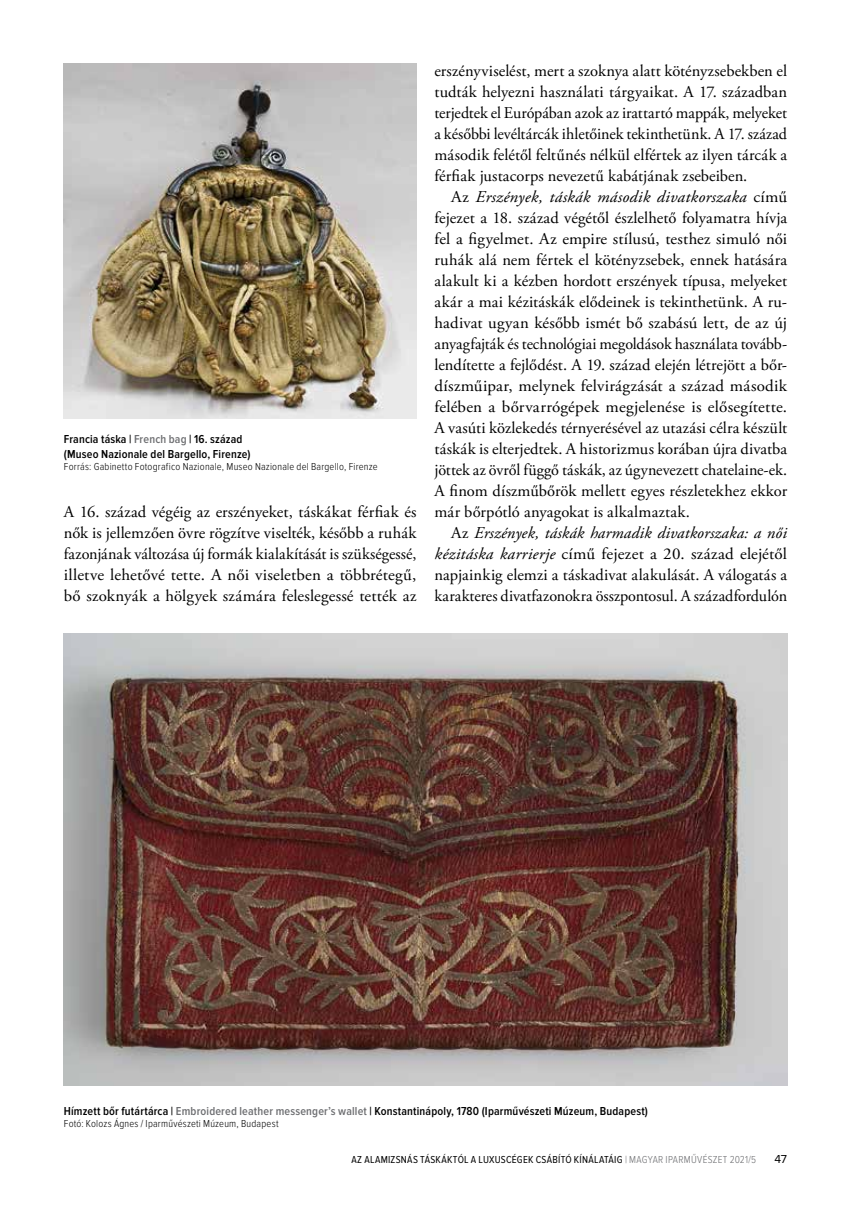
<style>
.page{position:relative;width:851px;height:1212px;background:#fff}
.page>*{position:absolute;margin:0;border:0;box-sizing:border-box;transform-origin:0 0}
.t1{font:16.5px/21px "Adobe Garamond Pro";letter-spacing:.005em;color:#000;text-align:justify}
.t2{font:600 12px/15px "Proxima Nova Cond";letter-spacing:.015em;color:#000}
.t3{font:12px "Proxima Nova";color:#000}
.t4{font:300 10.5px "Proxima Nova Cond";letter-spacing:.02em;color:#000}
.t5{font:10.5px "Proxima Nova Cond";letter-spacing:.025em;color:#000}
.s1{color:#6d6e71}
.s2{font-style:italic}
.s3{font-weight:300;color:#6d6e71}
</style>
<div class="page">
<img style="left:64px;top:634px;width:723px;height:452px">
<img style="left:64px;top:64px;width:352px;height:355px">
<p class="t2" style="left:64px;top:432px;width:188px">Francia táska | <span class="s1">French bag</span> | 16. század (Museo Nazionale del Bargello, Firenze)</p>
<p class="t4" style="left:64px;top:461px;width:315px">Forrás: Gabinetto Fotografico Nazionale, Museo Nazionale del Bargello, Firenze</p>
<p class="t1" style="left:64px;top:502px;width:354px">A 16. század végéig az erszényeket, táskákat férfiak és nők is jellemzően övre rögzítve viselték, később a ruhák fazonjának változása új formák kialakítását is szükségessé, illetve lehetővé tette. A női viseletben a többrétegű, bő szoknyák a hölgyek számára feleslegessé tették az</p>
<p class="t1" style="left:434px;top:61px;width:354px">erszényviselést, mert a szoknya alatt kötényzsebekben el tudták helyezni használati tárgyaikat. A 17. században terjedtek el Európában azok az irattartó mappák, melyeket a későbbi levéltárcák ihletőinek tekinthetünk. A 17. század második felétől feltűnés nélkül elfértek az ilyen tárcák a férfiak justacorps nevezetű kabátjának zsebeiben.</p>
<p class="t1" style="left:434px;top:187px;width:354px;text-indent:16px">Az <span class="s2">Erszények, táskák második divatkorszaka</span> című fejezet a 18. század végétől észlelhető folyamatra hívja fel a figyelmet. Az empire stílusú, testhez simuló női ruhák alá nem fértek el kötényzsebek, ennek hatására alakult ki a kézben hordott erszények típusa, melyeket akár a mai kézitáskák elődeinek is tekinthetünk. A ru&shy;hadivat ugyan később ismét bő szabású lett, de az új anyagfajták és technológiai megoldások használata tovább&shy;lendítette a fejlődést. A 19. század elején létrejött a bőr&shy;díszműipar, melynek felvirágzását a század második felében a bőrvarrógépek megjelenése is elősegítette.<br>A vasúti közlekedés térnyerésével az utazási célra készült táskák is elterjedtek. A historizmus korában újra divatba jöttek az övről függő táskák, az úgynevezett chatelaine-ek.<br>A finom díszműbőrök mellett egyes részletekhez ekkor már bőrpótló anyagokat is alkalmaztak.</p>
<p class="t1" style="left:434px;top:523px;width:354px;text-indent:16px">Az <span class="s2">Erszények, táskák harmadik divatkorszaka: a női kézitáska karrierje</span> című fejezet a 20. század elejétől napjainkig elemzi a táskadivat alakulását. A válogatás a karakteres divatfazonokra összpontosul. A századfordulón</p>
<p class="t2" style="left:64px;top:1104px;width:585px">Hímzett bőr futártárca | <span class="s1">Embroidered leather messenger’s wallet</span> | Konstantinápoly, 1780 (Iparművészeti Múzeum, Budapest)</p>
<p class="t4" style="left:64px;top:1117px;width:216px">Fotó: Kolozs Ágnes / Iparművészeti Múzeum, Budapest</p>
<p class="t5" style="left:351px;top:1153px;width:406px">AZ ALAMIZSNÁS TÁSKÁKTÓL A LUXUSCÉGEK CSÁBÍTÓ KÍNÁLATÁIG <span class="s3">| MAGYAR IPARMŰVÉSZET 2021/5</span></p>
<p class="t3" style="left:774px;top:1152px;width:14px">47</p>
</div>
